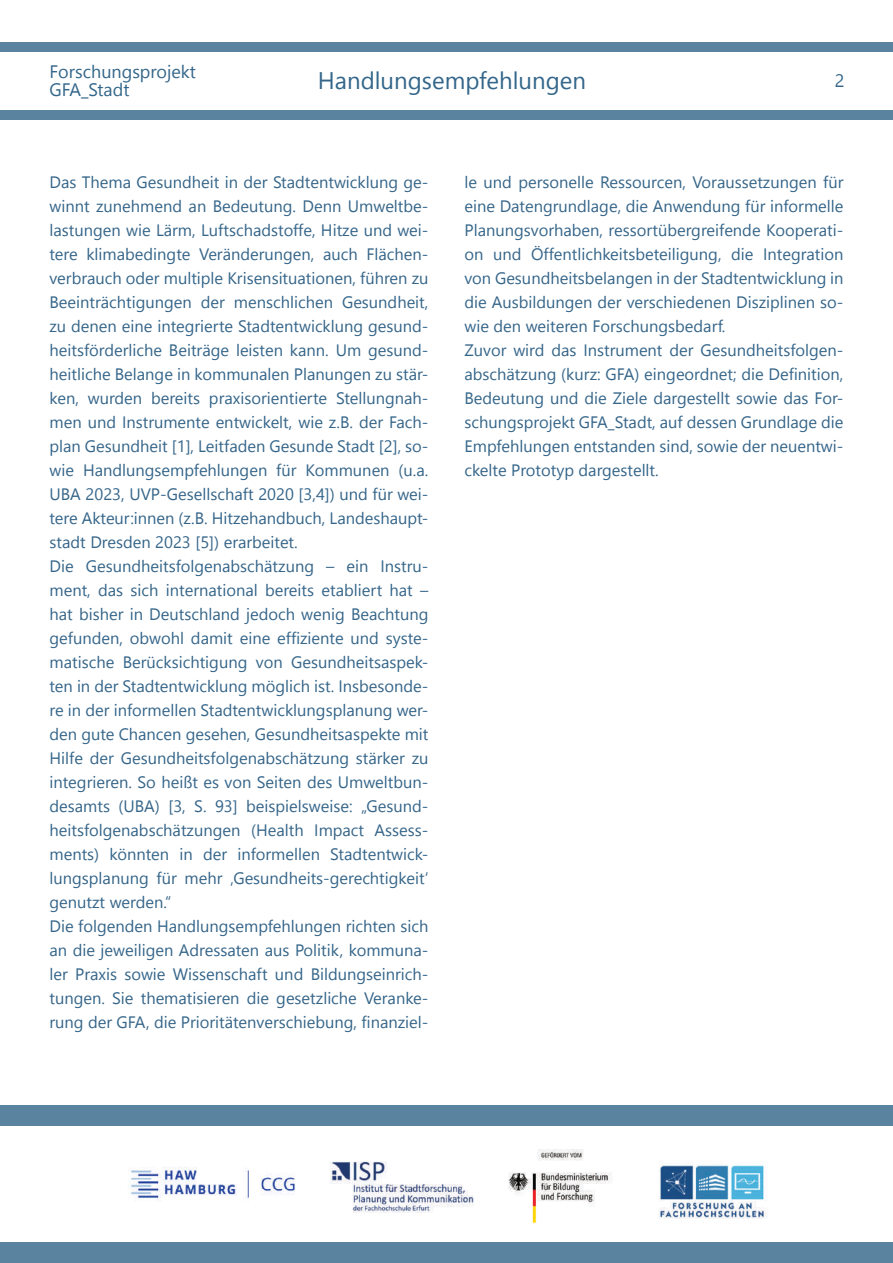
<style>
.page{position:relative;width:893px;height:1263px;background:#fff}
.page>*{position:absolute;margin:0;border:0;box-sizing:border-box;transform-origin:0 0}
.t1{font:24px "Leelawadee UI";color:#33668a}
.t2{font:18px/18px "Leelawadee UI";color:#33668a}
.t3{font:16.5px/24px "Leelawadee UI";color:#356589}
</style>
<div class="page">
<div style="left:0;top:42px;width:893px;height:10px;background:#5a83a0"></div>
<div style="left:0;top:110px;width:893px;height:9px;background:#5a83a0"></div>
<div style="left:0;top:1105px;width:893px;height:20px;background:#5a83a0"></div>
<div style="left:0;top:1243px;width:893px;height:20px;background:#5a83a0"></div>
<img style="left:130px;top:1149px;width:637px;height:75px">
<p class="t2" style="left:50px;top:64px;width:148px">Forschungsprojekt<br>GFA_Stadt</p>
<h1 class="t1" style="left:318px;top:72px;width:270px">Handlungsempfehlungen</h1>
<p class="t2" style="left:53px;top:65px;width:148px">Forschungsprojekt<br>GFA_Stadt</p>
<p class="t2" style="left:835px;top:73px;width:11px">2</p>
<p class="t3" style="left:50px;top:172px;width:380px">Das Thema Gesundheit in der Stadtentwicklung ge&shy;winnt zunehmend an Bedeutung. Denn Umweltbe&shy;lastungen wie Lärm, Luftschadstoffe, Hitze und wei&shy;tere klimabedingte Veränderungen, auch Flächen&shy;verbrauch oder multiple Krisensituationen, führen zu Beeinträchtigungen der menschlichen Gesundheit, zu denen eine integrierte Stadtentwicklung gesund&shy;heitsförderliche Beiträge leisten kann. Um gesund&shy;heitliche Belange in kommunalen Planungen zu stär&shy;ken, wurden bereits praxisorientierte Stellungnah&shy;men und Instrumente entwickelt, wie z.B. der Fach&shy;plan Gesundheit [1], Leitfaden Gesunde Stadt [2], so&shy;wie Handlungsempfehlungen für Kommunen (u.a.<br>UBA 2023, UVP-Gesellschaft 2020 [3,4]) und für wei&shy;tere Akteur:innen (z.B. Hitzehandbuch, Landeshaupt&shy;stadt Dresden 2023 [5]) erarbeitet.<br>Die Gesundheitsfolgenabschätzung – ein Instru&shy;ment, das sich international bereits etabliert hat – hat bisher in Deutschland jedoch wenig Beachtung gefunden, obwohl damit eine effiziente und syste&shy;matische Berücksichtigung von Gesundheitsaspek&shy;ten in der Stadtentwicklung möglich ist. Insbesonde&shy;re in der informellen Stadtentwicklungsplanung wer&shy;den gute Chancen gesehen, Gesundheitsaspekte mit Hilfe der Gesundheitsfolgenabschätzung stärker zu integrieren. So heißt es von Seiten des Umweltbun&shy;desamts (UBA) [3, S. 93] beispielsweise: „Gesund&shy;heitsfolgenabschätzungen (Health Impact Assess&shy;ments) könnten in der informellen Stadtentwick&shy;lungsplanung für mehr ‚Gesundheits-gerechtigkeit‘ genutzt werden.“<br>Die folgenden Handlungsempfehlungen richten sich an die jeweiligen Adressaten aus Politik, kommuna&shy;ler Praxis sowie Wissenschaft und Bildungseinrich&shy;tungen. Sie thematisieren die gesetzliche Veranke&shy;rung der GFA, die Prioritätenverschiebung, finanziel-</p>
<p class="t3" style="left:464px;top:172px;width:380px">le und personelle Ressourcen, Voraussetzungen für eine Datengrundlage, die Anwendung für informelle Planungsvorhaben, ressortübergreifende Kooperati&shy;on und Öffentlichkeitsbeteiligung, die Integration von Gesundheitsbelangen in der Stadtentwicklung in die Ausbildungen der verschiedenen Disziplinen so&shy;wie den weiteren Forschungsbedarf.<br>Zuvor wird das Instrument der Gesundheitsfolgen&shy;abschätzung (kurz: GFA) eingeordnet; die Definition, Bedeutung und die Ziele dargestellt sowie das For&shy;schungsprojekt GFA_Stadt, auf dessen Grundlage die Empfehlungen entstanden sind, sowie der neuentwi&shy;ckelte Prototyp dargestellt.</p>
</div>
